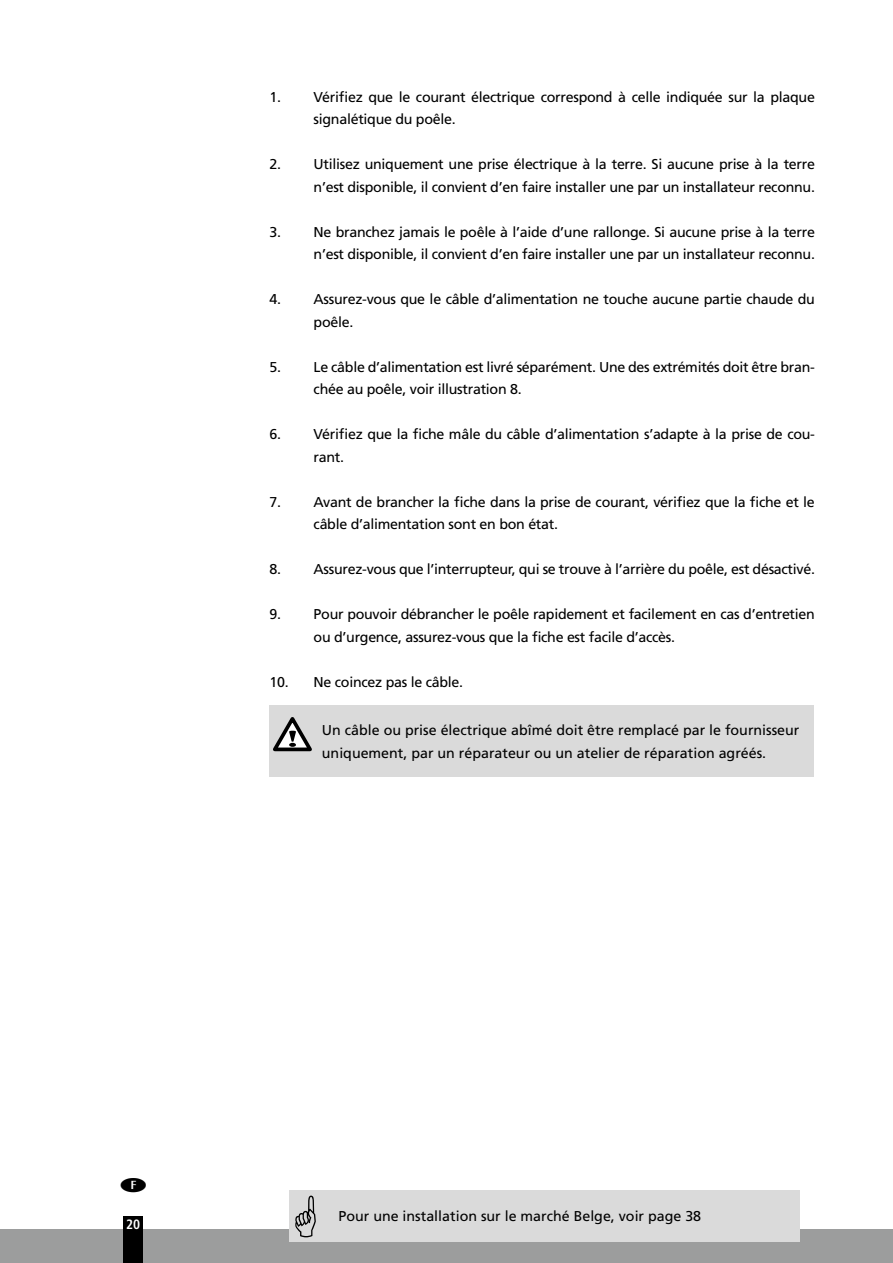
<style>
.page{position:relative;width:893px;height:1263px;background:#fff}
.page>*{position:absolute;margin:0;border:0;box-sizing:border-box;transform-origin:0 0}
.t1{font:14.25px/22.5px "Frutiger LT Std";letter-spacing:-.02em;color:#000}
.t2{font:14.25px/22.5px "Frutiger LT Std";color:#000}
.t3{font:700 condensed 13.5px "Frutiger LT Std";color:#fff}
</style>
<div class="page">
<div style="left:0;top:1229px;width:893px;height:34px;background:#9c9d9d"></div>
<div style="left:123px;top:1216px;width:20px;height:47px;background:#000"></div>
<div style="left:269px;top:706px;width:51px;height:71px;background:#dadada"></div>
<div style="left:320px;top:706px;width:494px;height:71px;background:#dadada"></div>
<svg style="left:273px;top:717px;width:39px;height:35px"></svg>
<div style="left:289px;top:1190px;width:48px;height:51px;background:#dadada"></div>
<div style="left:337px;top:1190px;width:462px;height:51px;background:#dadada"></div>
<p class="t1" style="left:314px;top:86px;width:503px;text-indent:-44px">1. Vérifiez que le courant électrique correspond à celle indiquée sur la plaque signalétique du poêle.</p>
<p class="t1" style="left:269px;top:153px;width:547px;text-align:right">2. Utilisez uniquement une prise électrique à la terre. Si aucune prise à la terre n’est disponible, il convient d’en faire installer une par un installateur reconnu.</p>
<p class="t1" style="left:269px;top:221px;width:547px;text-align:right">3. Ne branchez jamais le poêle à l’aide d’une rallonge. Si aucune prise à la terre n’est disponible, il convient d’en faire installer une par un installateur reconnu.</p>
<p class="t1" style="left:314px;top:288px;width:503px;text-indent:-44px">4. Assurez-vous que le câble d’alimentation ne touche aucune partie chaude du poêle.</p>
<p class="t1" style="left:314px;top:356px;width:503px;text-indent:-44px">5. Le câble d’alimentation est livré séparément. Une des extrémités doit être bran&shy;chée au poêle, voir illustration 8.</p>
<p class="t1" style="left:314px;top:423px;width:503px;text-indent:-44px">6. Vérifiez que la fiche mâle du câble d’alimentation s’adapte à la prise de cou&shy;rant.</p>
<p class="t1" style="left:314px;top:491px;width:503px;text-indent:-44px">7. Avant de brancher la fiche dans la prise de courant, vérifiez que la fiche et le câble d’alimentation sont en bon état.</p>
<p class="t1" style="left:269px;top:558px;width:547px">8. Assurez-vous que l’interrupteur, qui se trouve à l’arrière du poêle, est désactivé.</p>
<p class="t1" style="left:314px;top:603px;width:503px;text-indent:-44px">9. Pour pouvoir débrancher le poêle rapidement et facilement en cas d’entretien ou d’urgence, assurez-vous que la fiche est facile d’accès.</p>
<p class="t1" style="left:269px;top:671px;width:195px">10. Ne coincez pas le câble.</p>
<p class="t1" style="left:269px;top:716px;width:217px">11. Buig en knik de kabel niet.</p>
<p class="t2" style="left:322px;top:719px;width:479px">Un câble ou prise électrique abîmé doit être remplacé par le fournisseur uniquement, par un réparateur ou un atelier de réparation agréés.</p>
<p class="t3" style="left:126px;top:1216px;width:16px">20</p>
<p class="t2" style="left:338px;top:1205px;width:364px">Pour une installation sur le marché Belge, voir page 38</p>
</div>
